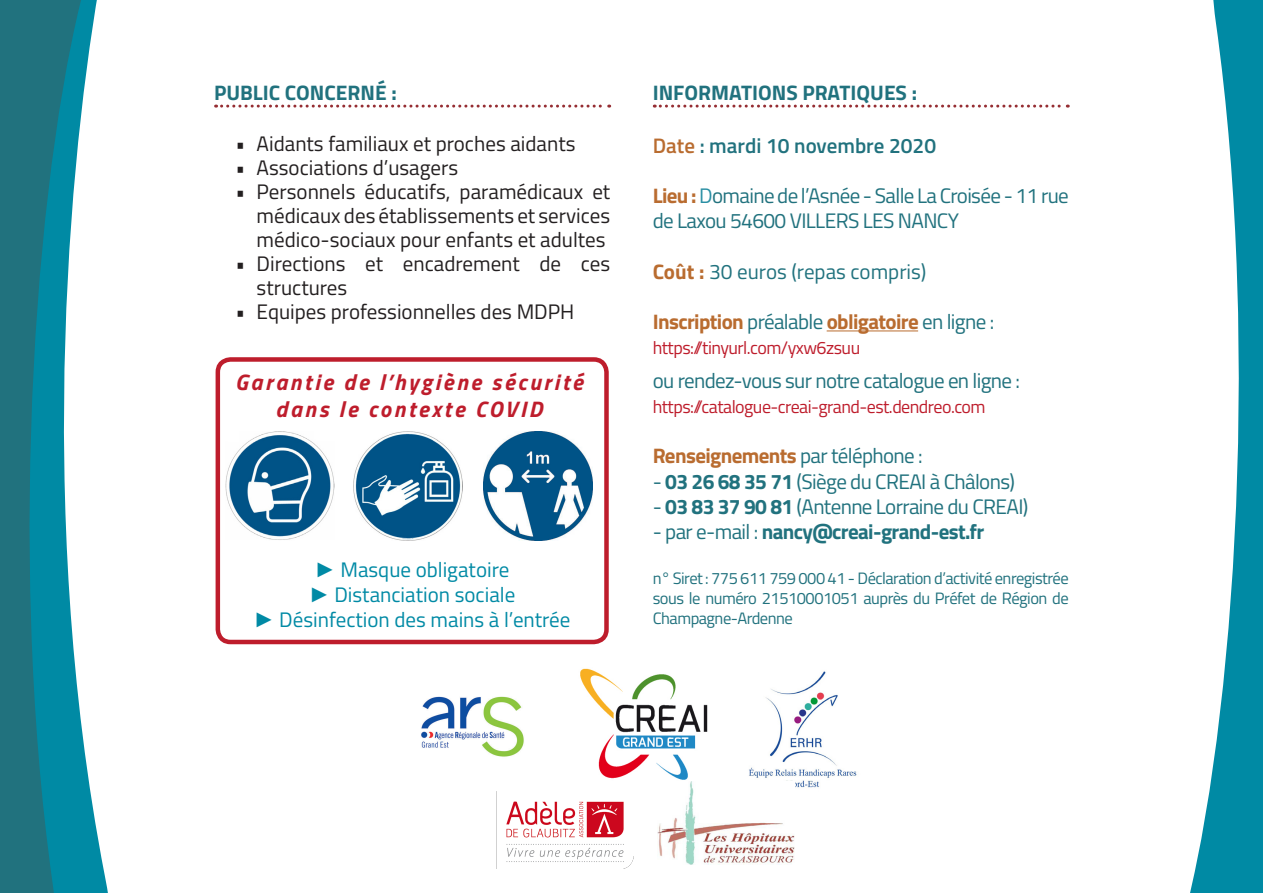
<style>
.page{position:relative;width:1263px;height:893px;background:#fff}
.page>*{position:absolute;margin:0;border:0;box-sizing:border-box;transform-origin:0 0}
.t1{font:italic 700 22.5px/27px "Titillium Web";letter-spacing:.12em;color:#be1d2c;text-align:center}
.Texte{font:21px/24px "Titillium Web";color:#231f20;text-align:justify}
.Texte-2{font:21px/25.2px "Titillium Web";letter-spacing:-.03em;color:#21727e}
.t2{font:21px "Titillium Web";color:#008aa5}
.t3{font:700 21px "Titillium Web";letter-spacing:-.03em;color:#b96c30}
.Titre_Programme{font:700 21px "Titillium Web";color:#21727e}
.Titre_Programme-2{font:700 21px "Titillium Web";letter-spacing:-.03em;color:#21727e}
.Texte-3{font:21px "Titillium Web";color:#21727e}
.t4{font:600 21px "Titillium Web";color:#21727e}
.t5{font:18px "Titillium Web";letter-spacing:-.03em;color:#be1d2c}
.t6{font:16.5px/19.8px "Titillium Web";letter-spacing:-.03em;color:#21727e;text-align:justify}
.s1{font-family:"Arial"}
.s2{color:#b96c30}
.s3{font-weight:700;color:#b96c30}
.s4{color:#2a8fa4}
.s5{font-weight:400;color:#21727e}
.s6{font-weight:700}
.s7{font-weight:400}
</style>
<div class="page">
<svg style="left:216px;top:105px;width:394px;height:3px"></svg>
<svg style="left:654px;top:105px;width:414px;height:3px"></svg>
<hr style="left:827px;top:331px;width:91px;height:1px;background:#b96c30">
<svg style="left:90px;top:0;width:18px;height:893px"></svg>
<svg style="left:0;top:0;width:90px;height:893px;fill:#21727e"></svg>
<svg style="left:1190px;top:0;width:73px;height:893px"></svg>
<img style="left:580px;top:668px;width:128px;height:112px">
<img style="left:421px;top:696px;width:103px;height:61px">
<img style="left:749px;top:671px;width:108px;height:117px">
<img style="left:506px;top:801px;width:128px;height:68px">
<img style="left:657px;top:781px;width:137px;height:83px">
<img style="left:225px;top:432px;width:109px;height:108px">
<img style="left:353px;top:432px;width:109px;height:109px">
<img style="left:483px;top:432px;width:109px;height:109px">
<div style="left:216px;top:357px;width:393px;height:287px;border:4px solid #be1d2c;border-radius:13px"></div>
<p class="Titre_Programme" style="left:214px;top:77px;width:184px">PUBLIC CONCERNÉ :</p>
<p class="Texte" style="left:235px;top:131px;width:342px">• Aidants familiaux et proches aidants</p>
<p class="Texte" style="left:235px;top:155px;width:224px">• Associations d’usagers</p>
<p class="Texte" style="left:257px;top:179px;width:355px;text-indent:-21px">• Personnels éducatifs, paramédicaux et médicaux des établissements et services médico-sociaux pour enfants et adultes</p>
<p class="Texte" style="left:257px;top:251px;width:355px;text-indent:-21px">• Directions et encadrement de ces structures</p>
<p class="Texte" style="left:235px;top:299px;width:341px">• Equipes professionnelles des MDPH</p>
<p class="t1" style="left:235px;top:367px;width:349px">Garantie de l’hygiène sécurité dans le contexte COVID</p>
<p class="t2" style="left:315px;top:554px;width:196px"><span class="s1">►</span> Masque obligatoire</p>
<p class="t2" style="left:309px;top:579px;width:208px"><span class="s1">►</span> Distanciation sociale</p>
<p class="t2" style="left:254px;top:604px;width:318px"><span class="s1">►</span> Désinfection des mains à l’entrée</p>
<p class="Titre_Programme" style="left:653px;top:77px;width:266px">INFORMATIONS PRATIQUES :</p>
<p class="t4" style="left:653px;top:129px;width:285px"><span class="s2">Date</span> : mardi 10 novembre 2020</p>
<p class="Texte-2" style="left:653px;top:182px;width:418px"><span class="s3">Lieu :</span> <span class="s4">D</span>omaine de l’Asnée - Salle La Croisée - 11 rue de Laxou 54600 VILLERS LES NANCY</p>
<p class="Texte-3" style="left:653px;top:256px;width:275px"><span class="s3">Coût :</span> 30 euros (repas compris)</p>
<p class="t3" style="left:653px;top:306px;width:343px">Inscription <span class="s5">préalable</span> obligatoire <span class="s5">en ligne :</span></p>
<p class="t5" style="left:653px;top:335px;width:209px">https://tinyurl.com/yxw6zsuu</p>
<p class="Texte-2" style="left:653px;top:367px;width:369px">ou rendez-vous sur notre catalogue en ligne :</p>
<p class="t5" style="left:653px;top:394px;width:334px">https://catalogue-creai-grand-est.dendreo.com</p>
<p class="t3" style="left:653px;top:440px;width:271px">Renseignements <span class="s5">par téléphone :</span></p>
<p class="Texte-2" style="left:653px;top:468px;width:364px">- <span class="s6">03 26 68 35 71</span> (Siège du CREAI à Châlons)</p>
<p class="Texte-2" style="left:653px;top:493px;width:377px">- <span class="s6">03 83 37 90 81</span> (Antenne Lorraine du CREAI)</p>
<p class="Titre_Programme-2" style="left:653px;top:516px;width:333px"><span class="s7">- par e-mail :</span> nancy@creai-grand-est.fr</p>
<p class="t6" style="left:653px;top:568px;width:418px">n° Siret : 775 611 759 000 41 - Déclaration d’activité enregistrée sous le numéro 21510001051 auprès du Préfet de Région de Champagne-Ardenne</p>
</div>
